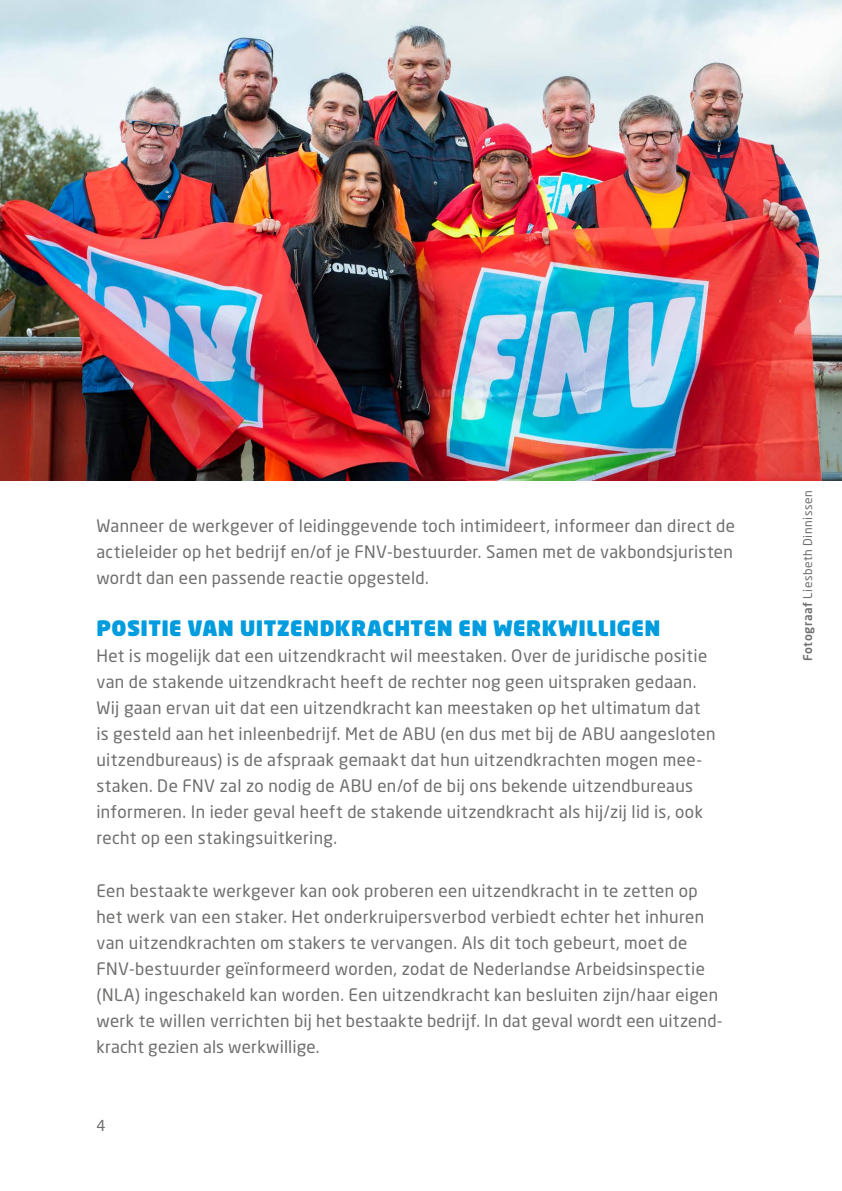
<style>
.page{position:relative;width:842px;height:1191px;background:#fff}
.page>*{position:absolute;margin:0;border:0;box-sizing:border-box;transform-origin:0 0}
.t1{font:900 21px "Neo Sans Pro";letter-spacing:.02em;color:#009cde}
.t2{font:17px/26px "Neo Sans Pro";letter-spacing:.02em;color:#6f6f6e}
.t3{font:15px "Neo Sans Pro";color:#6f6f6e}
.t4{font:12px "Neo Sans Pro";letter-spacing:.045em;color:#6f6f6e}
.s1{font-weight:500}
</style>
<div class="page">
<img style="left:0;top:0;width:842px;height:480px">
<p class="t2" style="left:96px;top:513px;width:640px">Wanneer de werkgever of leidinggevende toch intimideert, informeer dan direct de actieleider op het bedrijf en/of je FNV-bestuurder. Samen met de vakbondsjuristen wordt dan een passende reactie opgesteld.</p>
<p class="t1" style="left:96px;top:614px;width:565px">POSITIE VAN UITZENDKRACHTEN EN WERKWILLIGEN</p>
<p class="t2" style="left:96px;top:643px;width:621px">Het is mogelijk dat een uitzendkracht wil meestaken. Over de juridische positie van de stakende uitzendkracht heeft de rechter nog geen uitspraken gedaan.<br>Wij gaan ervan uit dat een uitzendkracht kan meestaken op het ultimatum dat is gesteld aan het inleenbedrijf. Met de ABU (en dus met bij de ABU aangesloten uitzendbureaus) is de afspraak gemaakt dat hun uitzendkrachten mogen mee&shy;staken. De FNV zal zo nodig de ABU en/of de bij ons bekende uitzendbureaus informeren. In ieder geval heeft de stakende uitzendkracht als hij/zij lid is, ook recht op een stakingsuitkering.</p>
<p class="t2" style="left:96px;top:877px;width:628px">Een bestaakte werkgever kan ook proberen een uitzendkracht in te zetten op het werk van een staker. Het onderkruipersverbod verbiedt echter het inhuren van uitzendkrachten om stakers te vervangen. Als dit toch gebeurt, moet de FNV-bestuurder geïnformeerd worden, zodat de Nederlandse Arbeidsinspectie (NLA) ingeschakeld kan worden. Een uitzendkracht kan besluiten zijn/haar eigen werk te willen verrichten bij het bestaakte bedrijf. In dat geval wordt een uitzend&shy;kracht gezien als werkwillige.</p>
<p class="t3" style="left:96px;top:1116px;width:11px">4</p>
<p class="t4" style="left:800px;top:661px;width:172px;rotate:-90deg"><span class="s1">Fotograaf</span> Liesbeth Dinnissen</p>
</div>
